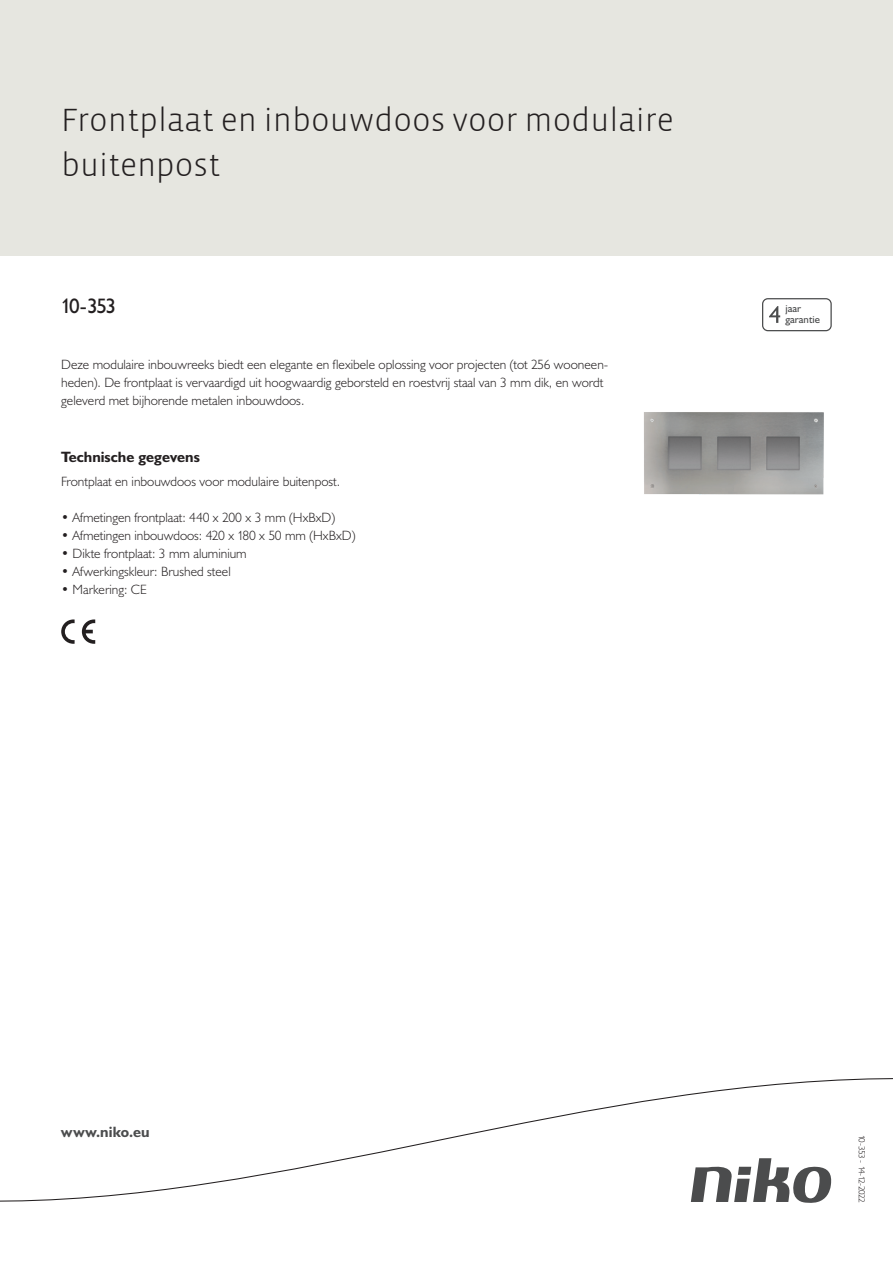
<style>
.page{position:relative;width:893px;height:1263px;background:#fff}
.page>*{position:absolute;margin:0;border:0;box-sizing:border-box;transform-origin:0 0}
.Title_datasheets{font:300 33px/45px "Vista Sans";color:#231f20}
.Article_number{font:21px "Humanist 521 BT";color:#231f20}
.Titles_parts{font:700 15px "Humanist 521 BT";color:#231f20}
.titel_afbeelding{font:700 15px "Humanist 521 BT";letter-spacing:.005em;color:#4b4c4d}
.Platte_tekst_CAB{font:300 13.5px/18px "Humanist 521 BT";color:#231f20}
.USP_Bullets{font:300 13.5px "Humanist 521 BT";color:#231f20}
.t1{font:10.8px/10.8px "Humanist 521 BT";color:#4b4c4d}
.Revision{font:300 9px "Humanist 521 BT";letter-spacing:-.065em;color:#231f20}
</style>
<div class="page">
<div style="left:0;top:0;width:893px;height:255px;background:#e6e6e0"></div>
<svg style="left:82px;top:619px;width:13px;height:25px"></svg>
<svg style="left:61px;top:619px;width:14px;height:25px"></svg>
<svg style="left:762px;top:298px;width:70px;height:33px"></svg>
<svg style="left:0;top:1078px;width:893px;height:125px"></svg>
<img style="left:644px;top:412px;width:180px;height:83px">
<p class="Title_datasheets" style="left:61px;top:98px;width:614px">Frontplaat en inbouwdoos voor modulaire buitenpost</p>
<p class="Article_number" style="left:61px;top:293px;width:56px">10-353</p>
<p class="t1" style="left:785px;top:303px;width:36px">jaar garantie</p>
<p class="Platte_tekst_CAB" style="left:61px;top:355px;width:549px">Deze modulaire inbouwreeks biedt een elegante en flexibele oplossing voor projecten (tot 256 wooneen&shy;heden). De frontplaat is vervaardigd uit hoogwaardig geborsteld en roestvrij staal van 3 mm dik, en wordt geleverd met bijhorende metalen inbouwdoos.</p>
<p class="Titles_parts" style="left:61px;top:447px;width:140px">Technische gegevens</p>
<p class="Platte_tekst_CAB" style="left:61px;top:472px;width:281px">Frontplaat en inbouwdoos voor modulaire buitenpost.</p>
<p class="USP_Bullets" style="left:61px;top:509px;width:276px">• Afmetingen frontplaat: 440 x 200 x 3 mm (HxBxD)</p>
<p class="USP_Bullets" style="left:61px;top:527px;width:296px">• Afmetingen inbouwdoos: 420 x 180 x 50 mm (HxBxD)</p>
<p class="USP_Bullets" style="left:61px;top:545px;width:187px">• Dikte frontplaat: 3 mm aluminium</p>
<p class="USP_Bullets" style="left:61px;top:563px;width:171px">• Afwerkingskleur: Brushed steel</p>
<p class="USP_Bullets" style="left:61px;top:581px;width:87px">• Markering: CE</p>
<p class="titel_afbeelding" style="left:61px;top:1122px;width:90px">www.niko.eu</p>
<p class="Revision" style="left:868px;top:1135px;width:70px;rotate:90deg">10-353 - 14-12-2022</p>
</div>
